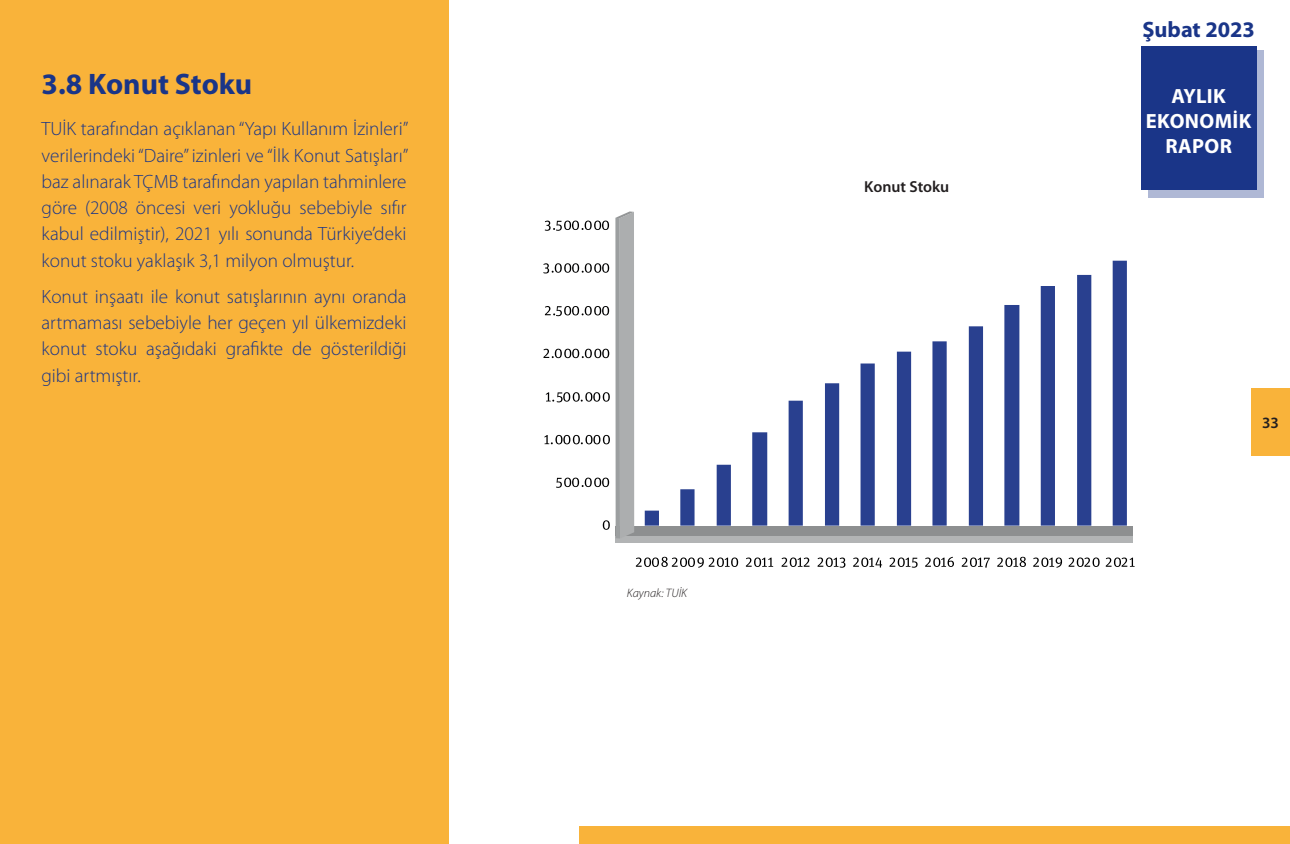
<style>
.page{position:relative;width:1290px;height:844px;background:#fff}
.page>*{position:absolute;margin:0;border:0;box-sizing:border-box;transform-origin:0 0}
.Heading_1{font:700 29.75px "Myriad Pro";color:#1a3588}
.t1{font:700 22.4px "Myriad Pro";color:#1a3588}
.t2{font:700 20.65px/24.7px "Myriad Pro";letter-spacing:.02em;color:#fff;text-align:center}
.t3{font:300 19.25px/26.2px "Myriad Pro";color:#1a3588;text-align:justify}
.t4{font:600 15.92px "Myriad Pro";color:#231f20}
.t5{font:600 15.75px "Myriad Pro";color:#231f20}
.t6{font:italic 300 12.25px "Myriad Pro";color:#231f20}
</style>
<div class="page">
<div style="left:579px;top:825px;width:711px;height:18px;background:#f9b33a"></div>
<div style="left:1251px;top:388px;width:39px;height:67px;background:#f9b33a"></div>
<div style="left:1141px;top:46px;width:115px;height:143px;background:#1a3588"></div>
<div style="left:1148px;top:51px;width:116px;height:147px;background:#1a3588"></div>
<div style="left:615px;top:536px;width:517px;height:6px;background:#b2b4b5"></div>
<div style="left:615px;top:526px;width:517px;height:10px;background:#8d8f90"></div>
<svg style="left:645px;top:260px;width:482px;height:265px"></svg>
<svg style="left:636px;top:556px;width:102px;height:11px"></svg>
<svg style="left:746px;top:557px;width:26px;height:9px"></svg>
<svg style="left:781px;top:557px;width:28px;height:9px"></svg>
<svg style="left:817px;top:557px;width:28px;height:10px"></svg>
<svg style="left:853px;top:557px;width:29px;height:10px"></svg>
<svg style="left:889px;top:557px;width:28px;height:10px"></svg>
<svg style="left:925px;top:556px;width:29px;height:10px"></svg>
<svg style="left:962px;top:557px;width:28px;height:10px"></svg>
<svg style="left:997px;top:556px;width:29px;height:10px"></svg>
<svg style="left:1033px;top:557px;width:29px;height:10px"></svg>
<svg style="left:1068px;top:557px;width:31px;height:9px"></svg>
<svg style="left:1106px;top:557px;width:28px;height:9px"></svg>
<svg style="left:543px;top:211px;width:91px;height:327px"></svg>
<div style="left:0;top:0;width:448px;height:843px;background:#f9b33a"></div>
<p class="Heading_1" style="left:42px;top:65px;width:212px">3.8 Konut Stoku</p>
<p class="t3" style="left:42px;top:115px;width:368px">TUİK tarafından açıklanan “Yapı Kullanım İzinleri” verilerindeki “Daire” izinleri ve “İlk Konut Satışları” baz alınarak TÇMB tarafından yapılan tahminlere göre (2008 öncesi veri yokluğu sebebiyle sıfır kabul edilmiştir), 2021 yılı sonunda Türkiye’deki konut stoku yaklaşık 3,1 milyon olmuştur.</p>
<p class="t3" style="left:42px;top:283px;width:367px">Konut inşaatı ile konut satışlarının aynı oranda artmaması sebebiyle her geçen yıl ülkemizdeki konut stoku aşağıdaki grafikte de gösterildiği gibi artmıştır.</p>
<p class="t6" style="left:627px;top:586px;width:62px">Kaynak: TUİK</p>
<p class="t4" style="left:864px;top:176px;width:87px">Konut Stoku</p>
<p class="t1" style="left:1142px;top:15px;width:114px">Şubat 2023</p>
<p class="t2" style="left:1146px;top:83px;width:107px">AYLIK<br>EKONOMIK<br>RAPOR</p>
<p class="t5" style="left:1262px;top:412px;width:18px">33</p>
</div>
